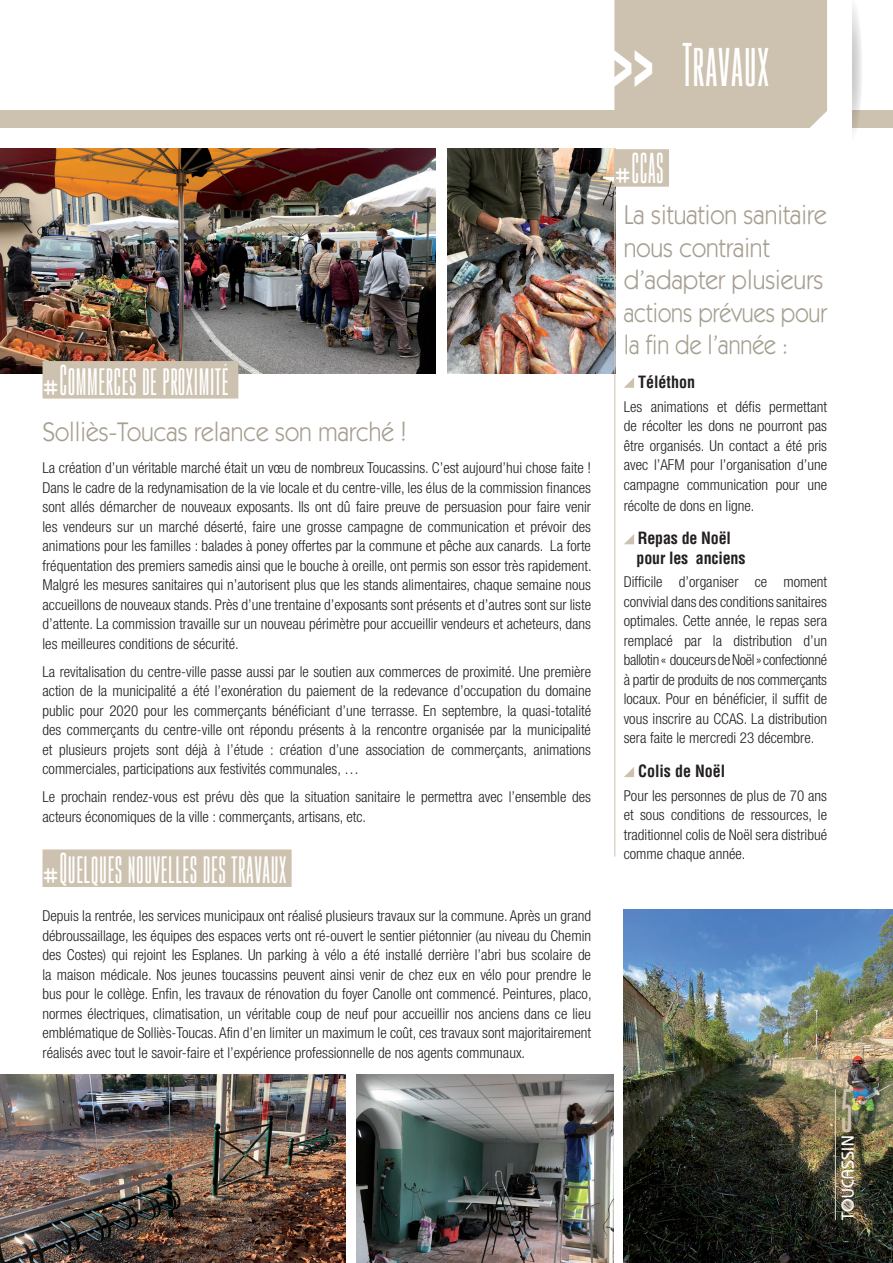
<style>
.page{position:relative;width:893px;height:1263px;background:#fff}
.page>*{position:absolute;margin:0;border:0;box-sizing:border-box;transform-origin:0 0}
.t1{font:45px "Gobold High";letter-spacing:.02em;color:#fff}
.t2{font:45px "Gobold High";color:#cdc1af}
.t3{font:31.5px "Gobold High";letter-spacing:.02em;color:#fff;scale:.9 1}
.t4{font:27px/32.4px "Itc Kabel";color:#a69f91;scale:.94 1}
.t5{font:500 17.25px "Bauhaus";letter-spacing:.025em;color:#fff}
.t6{font:700 condensed 16.5px/19.2px "Helvetica";letter-spacing:-.01em;color:#231f20}
.t7{font:300 condensed 15px/19.5px "Helvetica Neue";color:#231f20;text-align:justify}
.t8{font:8.7px "Cellos Script Personal Use Only";color:#231f20}
.s1{font-family:"Helvetica Neue";font-weight:900;font-stretch:expanded;font-size:69px}
.s2{font-family:"Gardens C"}
</style>
<div class="page">
<img style="left:623px;top:909px;width:270px;height:354px">
<img style="left:356px;top:1074px;width:258px;height:189px">
<div style="left:0;top:111px;width:893px;height:17px;background:#cdc1af"></div>
<svg style="left:852px;top:5px;width:11px;height:127px"></svg>
<div style="left:810px;top:0;width:42px;height:143px;background:#fff"></div>
<div style="left:614px;top:0;width:213px;height:128px;background:#cdc1af"></div>
<div style="left:842px;top:1200px;width:11px;height:10px;background:#cdc1af;border-radius:50%"></div>
<hr style="left:835px;top:1089px;width:1px;height:131px;background:#ded6ca">
<img style="left:0;top:149px;width:436px;height:224px">
<img style="left:0;top:1074px;width:346px;height:189px">
<img style="left:447px;top:149px;width:167px;height:224px">
<div style="left:614px;top:149px;width:55px;height:38px;background:#cdc1af"></div>
<div style="left:43px;top:361px;width:195px;height:38px;background:#cdc1af"></div>
<div style="left:43px;top:849px;width:249px;height:38px;background:#cdc1af"></div>
<svg style="left:624px;top:378px;width:10px;height:10px"></svg>
<svg style="left:624px;top:534px;width:10px;height:10px"></svg>
<svg style="left:624px;top:767px;width:10px;height:10px"></svg>
<hr style="left:614px;top:149px;width:1px;height:707px;background:#cdc1af">
<h1 class="t1" style="left:612px;top:37px;width:158px"><span class="s1">&gt;&gt;</span> Travaux</h1>
<h2 class="t3" style="left:43px;top:361px;width:208px"><span class="s2">#</span>Commerces de proximité</h2>
<h3 class="t4" style="left:43px;top:416px;width:388px">Solliès-Toucas relance son marché !</h3>
<p class="t7" style="left:43px;top:458px;width:551px">La création d’un véritable marché était un vœu de nombreux Toucassins. C’est aujourd’hui chose faite !<br>Dans le cadre de la redynamisation de la vie locale et du centre-ville, les élus de la commission finances sont allés démarcher de nouveaux exposants. Ils ont dû faire preuve de persuasion pour faire venir les vendeurs sur un marché déserté, faire une grosse campagne de communication et prévoir des animations pour les familles : balades à poney offertes par la commune et pêche aux canards. La forte fréquentation des premiers samedis ainsi que le bouche à oreille, ont permis son essor très rapidement.<br>Malgré les mesures sanitaires qui n’autorisent plus que les stands alimentaires, chaque semaine nous accueillons de nouveaux stands. Près d’une trentaine d’exposants sont présents et d’autres sont sur liste d’attente. La commission travaille sur un nouveau périmètre pour accueillir vendeurs et acheteurs, dans les meilleures conditions de sécurité.</p>
<p class="t7" style="left:43px;top:662px;width:550px">La revitalisation du centre-ville passe aussi par le soutien aux commerces de proximité. Une première action de la municipalité a été l’exonération du paiement de la redevance d’occupation du domaine public pour 2020 pour les commerçants bénéficiant d’une terrasse. En septembre, la quasi-totalité des commerçants du centre-ville ont répondu présents à la rencontre organisée par la municipalité et plusieurs projets sont déjà à l’étude : création d’une association de commerçants, animations commerciales, participations aux festivités communales, …</p>
<p class="t7" style="left:43px;top:787px;width:550px">Le prochain rendez-vous est prévu dès que la situation sanitaire le permettra avec l’ensemble des acteurs économiques de la ville : commerçants, artisans, etc.</p>
<h2 class="t3" style="left:43px;top:849px;width:273px"><span class="s2">#</span>Quelques nouvelles des travaux</h2>
<p class="t7" style="left:43px;top:906px;width:551px">Depuis la rentrée, les services municipaux ont réalisé plusieurs travaux sur la commune. Après un grand débroussaillage, les équipes des espaces verts ont ré-ouvert le sentier piétonnier (au niveau du Chemin des Costes) qui rejoint les Esplanes. Un parking à vélo a été installé derrière l’abri bus scolaire de la maison médicale. Nos jeunes toucassins peuvent ainsi venir de chez eux en vélo pour prendre le bus pour le collège. Enfin, les travaux de rénovation du foyer Canolle ont commencé. Peintures, placo, normes électriques, climatisation, un véritable coup de neuf pour accueillir nos anciens dans ce lieu emblématique de Solliès-Toucas. Afin d’en limiter un maximum le coût, ces travaux sont majoritairement réalisés avec tout le savoir-faire et l’expérience professionnelle de nos agents communaux.</p>
<h2 class="t3" style="left:614px;top:149px;width:56px"><span class="s2">#</span>CCAS</h2>
<h3 class="t4" style="left:624px;top:199px;width:218px">La situation sanitaire nous contraint d’adapter plusieurs actions prévues pour la fin de l’année :</h3>
<p class="t6" style="left:638px;top:372px;width:58px">Téléthon</p>
<p class="t7" style="left:624px;top:396px;width:205px">Les animations et défis permettant de récolter les dons ne pourront pas être organisés. Un contact a été pris avec l’AFM pour l’organisation d’une campagne communication pour une</p>
<p class="t7" style="left:624px;top:495px;width:132px">récolte de dons en ligne.</p>
<p class="t6" style="left:636px;top:529px;width:111px">Repas de Noël pour les anciens</p>
<p class="t7" style="left:624px;top:572px;width:205px">Difficile d’organiser ce moment convivial dans des conditions sanitaires optimales. Cette année, le repas sera remplacé par la distribution d’un ballotin « douceurs de Noël » confectionné à partir de produits de nos commerçants locaux. Pour en bénéficier, il suffit de vous inscrire au CCAS. La distribution sera faite le mercredi 23 décembre.</p>
<p class="t6" style="left:638px;top:761px;width:89px">Colis de Noël</p>
<p class="t7" style="left:624px;top:786px;width:205px">Pour les personnes de plus de 70 ans et sous conditions de ressources, le traditionnel colis de Noël sera distribué comme chaque année.</p>
<h1 class="t2" style="left:840px;top:1083px;width:14px">5</h1>
<p class="t5" style="left:837px;top:1220px;width:86px;rotate:-90deg">TOUCASSIN</p>
<p class="t8" style="left:842px;top:1208px;width:9px;rotate:-90deg">le</p>
</div>
